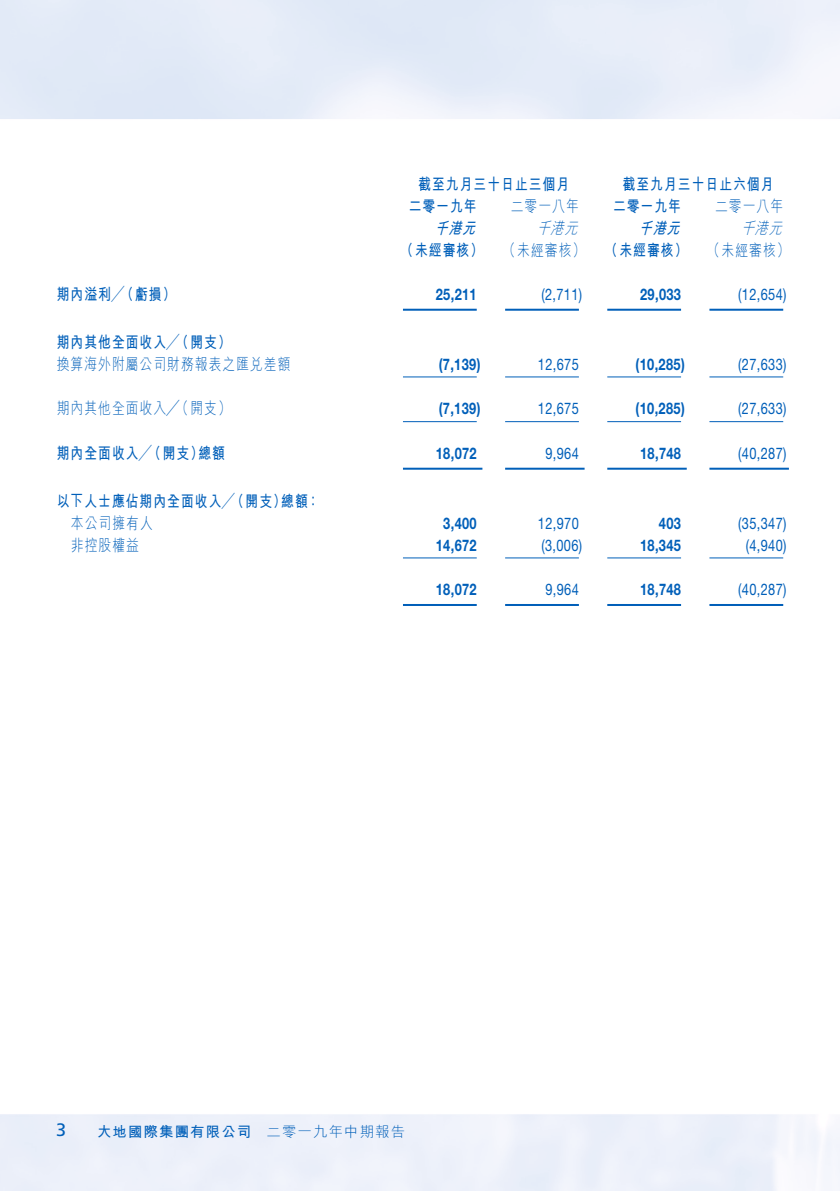
<style>
.page{position:relative;width:840px;height:1191px;background:#fff}
.page>*{position:absolute;margin:0;border:0;box-sizing:border-box;transform-origin:0 0}
.t1{font:18px "Frutiger LT Std";color:#005fb9}
.t2{font:700 16px/22px "M Hei HK";letter-spacing:.08em;color:#005fb9;text-align:right;scale:.8 1}
.t3{font:16px "Helvetica Neue LT Std";letter-spacing:.03em;color:#005fb9;scale:.8 1}
.t4{font:700 16px "Helvetica Neue LT Std";letter-spacing:.03em;color:#005fb9;scale:.8 1}
.t5{font:300 16px "M Hei HK";letter-spacing:.08em;color:#005fb9;scale:.8 1}
.t6{font:italic 700 16px "M Hei HK";color:#005fb9;scale:.8 1}
.t7{font:italic 300 16px "M Hei HK";color:#005fb9;scale:.8 1}
.t8{font:700 14.4px "M Hei HK";letter-spacing:.08em;color:#005fb9}
.s1{font-weight:300;font-style:italic}
.s2{font-weight:300}
</style>
<div class="page">
<img style="left:0;top:0;width:839px;height:1191px">
<hr style="left:403px;top:309px;width:73px;height:2px;background:#005fb9">
<hr style="left:505px;top:309px;width:73px;height:2px;background:#005fb9">
<hr style="left:607px;top:309px;width:73px;height:2px;background:#005fb9">
<hr style="left:709px;top:309px;width:73px;height:2px;background:#005fb9">
<hr style="left:403px;top:376px;width:73px;height:1px;background:#005fb9">
<hr style="left:505px;top:376px;width:73px;height:1px;background:#005fb9">
<hr style="left:607px;top:376px;width:73px;height:1px;background:#005fb9">
<hr style="left:709px;top:376px;width:73px;height:1px;background:#005fb9">
<hr style="left:403px;top:421px;width:73px;height:1px;background:#005fb9">
<hr style="left:505px;top:421px;width:73px;height:1px;background:#005fb9">
<hr style="left:607px;top:421px;width:73px;height:1px;background:#005fb9">
<hr style="left:709px;top:421px;width:73px;height:1px;background:#005fb9">
<hr style="left:403px;top:468px;width:79px;height:2px;background:#005fb9">
<hr style="left:505px;top:468px;width:79px;height:2px;background:#005fb9">
<hr style="left:607px;top:468px;width:79px;height:2px;background:#005fb9">
<hr style="left:709px;top:468px;width:79px;height:2px;background:#005fb9">
<hr style="left:403px;top:557px;width:73px;height:1px;background:#005fb9">
<hr style="left:505px;top:557px;width:73px;height:1px;background:#005fb9">
<hr style="left:607px;top:557px;width:73px;height:1px;background:#005fb9">
<hr style="left:709px;top:557px;width:73px;height:1px;background:#005fb9">
<hr style="left:403px;top:604px;width:73px;height:2px;background:#005fb9">
<hr style="left:505px;top:604px;width:73px;height:2px;background:#005fb9">
<hr style="left:607px;top:604px;width:73px;height:2px;background:#005fb9">
<hr style="left:709px;top:604px;width:73px;height:2px;background:#005fb9">
<p class="t2" style="left:418px;top:172px;width:190px">截至九月三十日止三個月</p>
<p class="t2" style="left:622px;top:172px;width:190px">截至九月三十日止六個月</p>
<p class="t2" style="left:408px;top:194px;width:86px">二零一九年</p>
<p class="t5" style="left:510px;top:198px;width:86px">二零一八年</p>
<p class="t2" style="left:612px;top:194px;width:86px">二零一九年</p>
<p class="t5" style="left:714px;top:198px;width:86px">二零一八年</p>
<p class="t6" style="left:434px;top:217px;width:59px">千港元</p>
<p class="t7" style="left:536px;top:220px;width:57px">千港元</p>
<p class="t6" style="left:638px;top:217px;width:59px">千港元</p>
<p class="t2" style="left:400px;top:216px;width:487px"><span class="s1">千港元<br></span>（未經審核） <span class="s2">（未經審核）</span> （未經審核） <span class="s2">（未經審核）</span></p>
<p class="t2" style="left:57px;top:282px;width:150px">期內溢利╱（虧損）</p>
<p class="t4" style="left:435px;top:284px;width:53px">25,211</p>
<p class="t3" style="left:541px;top:285px;width:53px">(2,711)</p>
<p class="t4" style="left:639px;top:284px;width:53px">29,033</p>
<p class="t3" style="left:737px;top:285px;width:62px">(12,654)</p>
<p class="t2" style="left:57px;top:329px;width:219px">期內其他全面收入╱（開支）</p>
<p class="t5" style="left:57px;top:356px;width:293px">換算海外附屬公司財務報表之匯兌差額</p>
<p class="t4" style="left:438px;top:354px;width:54px">(7,139)</p>
<p class="t3" style="left:537px;top:354px;width:53px">12,675</p>
<p class="t4" style="left:635px;top:354px;width:63px">(10,285)</p>
<p class="t3" style="left:737px;top:354px;width:62px">(27,633)</p>
<p class="t5" style="left:57px;top:400px;width:219px">期內其他全面收入╱（開支）</p>
<p class="t4" style="left:438px;top:399px;width:54px">(7,139)</p>
<p class="t3" style="left:537px;top:399px;width:53px">12,675</p>
<p class="t4" style="left:635px;top:399px;width:63px">(10,285)</p>
<p class="t3" style="left:737px;top:399px;width:62px">(27,633)</p>
<p class="t2" style="left:57px;top:441px;width:212px">期內全面收入╱（開支）總額</p>
<p class="t4" style="left:435px;top:443px;width:53px">18,072</p>
<p class="t3" style="left:545px;top:444px;width:43px">9,964</p>
<p class="t4" style="left:639px;top:443px;width:53px">18,748</p>
<p class="t3" style="left:737px;top:444px;width:62px">(40,287)</p>
<p class="t2" style="left:57px;top:488px;width:330px">以下人士應佔期內全面收入╱（開支）總額：</p>
<p class="t5" style="left:71px;top:514px;width:104px">本公司擁有人</p>
<p class="t4" style="left:443px;top:513px;width:43px">3,400</p>
<p class="t3" style="left:537px;top:513px;width:53px">12,970</p>
<p class="t4" style="left:658px;top:513px;width:29px">403</p>
<p class="t3" style="left:737px;top:513px;width:62px">(35,347)</p>
<p class="t5" style="left:71px;top:536px;width:86px">非控股權益</p>
<p class="t4" style="left:435px;top:535px;width:53px">14,672</p>
<p class="t3" style="left:541px;top:535px;width:53px">(3,006)</p>
<p class="t4" style="left:639px;top:535px;width:53px">18,345</p>
<p class="t3" style="left:745px;top:535px;width:53px">(4,940)</p>
<p class="t4" style="left:435px;top:580px;width:53px">18,072</p>
<p class="t3" style="left:545px;top:580px;width:43px">9,964</p>
<p class="t4" style="left:639px;top:580px;width:53px">18,748</p>
<p class="t3" style="left:737px;top:580px;width:62px">(40,287)</p>
<p class="t1" style="left:56px;top:1119px;width:12px">3</p>
<p class="t8" style="left:97px;top:1121px;width:309px">大地國際集團有限公司 <span class="s2">二零一九年中期報告</span></p>
</div>
